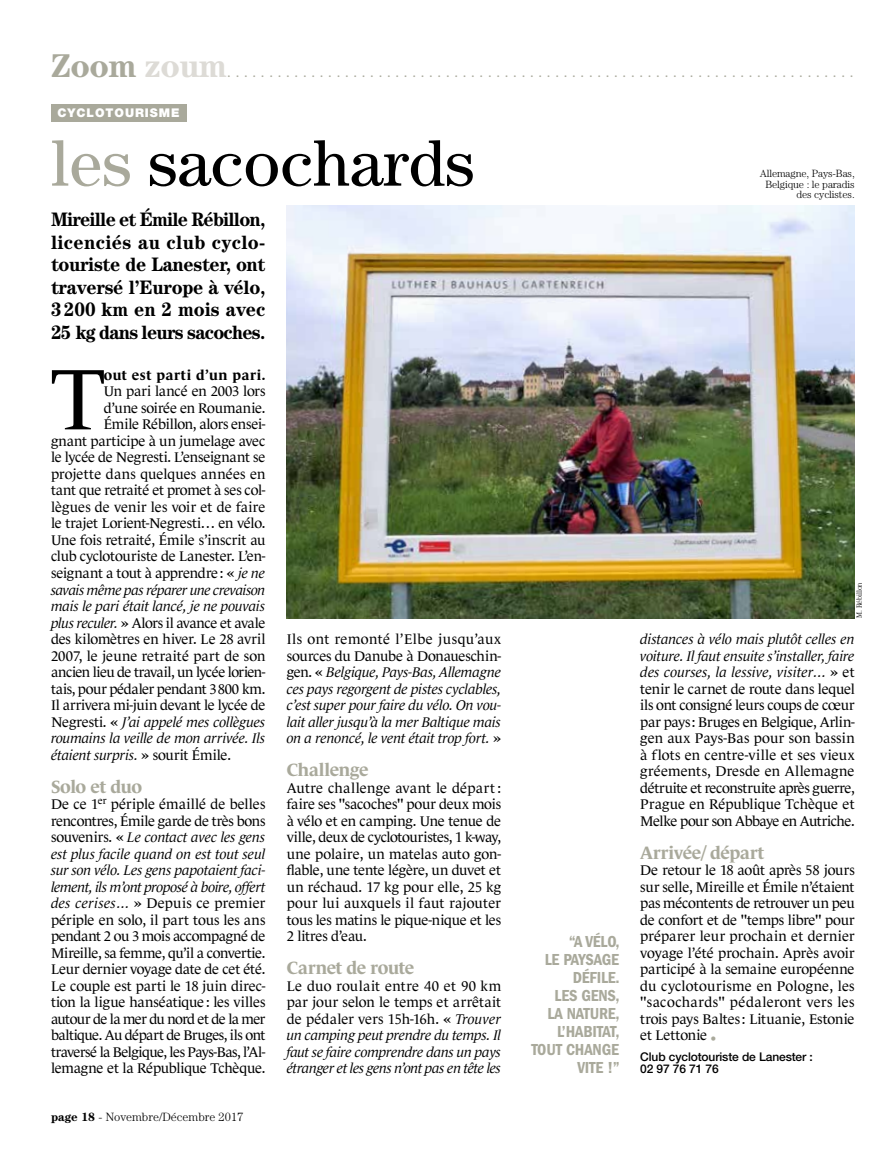
<style>
.page{position:relative;width:893px;height:1149px;background:#fff}
.page>*{position:absolute;margin:0;border:0;box-sizing:border-box;transform-origin:0 0}
.t1{font:87.6px "Le Monde Journal";color:#000}
.t2{font:66px "Century";color:#000}
.t3{font:700 33px "Century";letter-spacing:-.02em;color:#a9a99b}
.t4{font:700 19.5px/22.5px "Century";letter-spacing:-.02em;color:#000;text-align:justify;scale:.95 1}
.t5{font:700 18px "Le Monde Journal";letter-spacing:-.02em;color:#a9a99b}
.t6{font:16.5px/18px "ITC Franklin Gothic Std Dm Cd";letter-spacing:-.01em;color:#a9a99b;text-align:right}
.t7{font:14.25px/16.5px "Le Monde Journal";letter-spacing:-.015em;color:#000;text-align:justify}
.t8{font:italic 14.25px/16.5px "Le Monde Journal";letter-spacing:-.02em;color:#000;text-align:justify}
.t9{font:14.25px "Le Monde Journal";letter-spacing:-.04em;color:#000}
.t10{font:14.25px "Le Monde Journal";letter-spacing:-.035em;color:#000}
.t11{font:italic 14.25px "Le Monde Journal";letter-spacing:-.04em;color:#000}
.t12{font:14.25px "Le Monde Journal";letter-spacing:.005em;color:#000}
.t13{font:700 14.25px "Le Monde Journal";letter-spacing:.04em;color:#000}
.t14{font:500 12px/12px "Helvetica Neue";letter-spacing:-.01em;color:#000}
.t15{font:300 12px "Century";color:#000}
.t16{font:900 12px "Helvetica Neue";letter-spacing:.08em;color:#fff}
.t17{font:700 10.5px "Century";color:#a9a99b}
.t18{font:300 10.5px/10.5px "Century";letter-spacing:-.01em;color:#000;text-align:right}
.t19{font:300 7.5px "Century";letter-spacing:-.01em;color:#000}
.s1{color:#dddbd6}
.s2{color:#a9a99b}
.s3{font-style:italic}
.s4{font-style:normal}
.s5{font-weight:700}
.s6{font-size:17.4px;color:#a9a99b}
</style>
<div class="page">
<div style="left:51px;top:104px;width:135px;height:17px;background:#a9a99b"></div>
<img style="left:287px;top:205px;width:568px;height:413px">
<h3 class="t3" style="left:51px;top:46px;width:177px">Zoom <span class="s1">zoum</span></h3>
<p class="t17" style="left:226px;top:67px;width:4px">...........................................................................</p>
<p class="t16" style="left:57px;top:106px;width:124px">CYCLOTOURISME</p>
<h2 class="t2" style="left:51px;top:124px;width:425px"><span class="s2">les</span> sacochards</h2>
<h3 class="t4" style="left:51px;top:208px;width:227px">Mireille et Émile Rébillon, licenciés au club cyclo&shy;touriste de Lanester, ont traversé l’Europe à vélo, 3200 km en 2 mois avec 25 kg dans leurs sacoches.</h3>
<h1 class="t1" style="left:51px;top:350px;width:55px">T</h1>
<p class="t13" style="left:104px;top:367px;width:163px">out est parti d’un pari.</p>
<p class="t7" style="left:104px;top:383px;width:163px">Un pari lancé en 2003 lors</p>
<p class="t7" style="left:104px;top:399px;width:163px">d’une soirée en Roumanie.</p>
<p class="t7" style="left:104px;top:416px;width:163px">Émile Rébillon, alors ensei-</p>
<p class="t7" style="left:51px;top:432px;width:216px">gnant participe à un jumelage avec</p>
<p class="t7" style="left:51px;top:449px;width:216px">le lycée de Negresti. L’enseignant se</p>
<p class="t12" style="left:51px;top:466px;width:216px">projette dans quelques années en</p>
<p class="t7" style="left:51px;top:482px;width:216px">tant que retraité et promet à ses col-</p>
<p class="t7" style="left:51px;top:498px;width:216px">lègues de venir les voir et de faire</p>
<p class="t7" style="left:51px;top:515px;width:216px">le trajet Lorient-Negresti… en vélo.</p>
<p class="t7" style="left:51px;top:531px;width:216px">Une fois retraité, Émile s’inscrit au</p>
<p class="t7" style="left:51px;top:548px;width:216px">club cyclotouriste de Lanester. L’en-</p>
<p class="t7" style="left:51px;top:564px;width:216px">seignant a tout à apprendre: « <span class="s3">je ne</span></p>
<p class="t11" style="left:51px;top:581px;width:216px">savais même pas réparer une crevaison</p>
<p class="t8" style="left:51px;top:597px;width:216px">mais le pari était lancé, je ne pouvais</p>
<p class="t10" style="left:51px;top:614px;width:216px"><span class="s3">plus reculer.</span> » Alors il avance et avale</p>
<p class="t7" style="left:51px;top:630px;width:216px">des kilomètres en hiver. Le 28 avril</p>
<p class="t7" style="left:51px;top:647px;width:216px">2007, le jeune retraité part de son</p>
<p class="t9" style="left:51px;top:664px;width:216px">ancien lieu de travail, un lycée lorien-</p>
<p class="t7" style="left:51px;top:680px;width:216px">tais, pour pédaler pendant 3800 km.</p>
<p class="t7" style="left:51px;top:696px;width:216px">Il arrivera mi-juin devant le lycée de</p>
<p class="t8" style="left:51px;top:713px;width:216px"><span class="s4">Negresti. «</span> J’ai appelé mes collègues</p>
<p class="t8" style="left:51px;top:729px;width:216px">roumains la veille de mon arrivée. Ils</p>
<p class="t8" style="left:51px;top:746px;width:182px">étaient surpris. <span class="s4">» sourit Émile.</span></p>
<p class="t5" style="left:51px;top:776px;width:93px">Solo et duo</p>
<p class="t7" style="left:51px;top:795px;width:216px">De ce 1<sup>er</sup> périple émaillé de belles rencontres, Émile garde de très bons souvenirs. « <span class="s3">Le contact avec les gens est plus facile quand on est tout seul sur son vélo. Les gens papotaient faci&shy;lement, ils m’ont proposé à boire, offert des cerises…</span> » Depuis ce premier périple en solo, il part tous les ans pendant 2 ou 3 mois accompagné de Mireille, sa femme, qu’il a convertie.<br>Leur dernier voyage date de cet été.<br>Le couple est parti le 18 juin direc&shy;tion la ligue hanséatique: les villes autour de la mer du nord et de la mer baltique. Au départ de Bruges, ils ont traversé la Belgique, les Pays-Bas, l’Al&shy;lemagne et la République Tchèque.</p>
<p class="t15" style="left:51px;top:1109px;width:194px"><span class="s5">page 18</span> - Novembre/Décembre 2017</p>
<p class="t8" style="left:287px;top:630px;width:216px"><span class="s4">Ils ont remonté l’Elbe jusqu’aux sources du Danube à Donaueschin&shy;gen. «</span> Belgique, Pays-Bas, Allemagne ces pays regorgent de pistes cyclables, c’est super pour faire du vélo. On vou&shy;lait aller jusqu’à la mer Baltique mais on a renoncé, le vent était trop fort. <span class="s4">»</span></p>
<p class="t5" style="left:287px;top:759px;width:83px">Challenge</p>
<p class="t7" style="left:287px;top:779px;width:216px">Autre challenge avant le départ : faire ses "sacoches" pour deux mois à vélo et en camping. Une tenue de ville, deux de cyclotouristes, 1 k-way, une polaire, un matelas auto gon&shy;flable, une tente légère, un duvet et un réchaud. 17 kg pour elle, 25 kg pour lui auxquels il faut rajouter tous les matins le pique-nique et les 2 litres d’eau.</p>
<p class="t5" style="left:287px;top:957px;width:129px">Carnet de route</p>
<p class="t8" style="left:287px;top:977px;width:216px"><span class="s4">Le duo roulait entre 40 et 90 km par jour selon le temps et arrêtait de pédaler vers 15h-16h. «</span> Trouver un camping peut prendre du temps. Il faut se faire comprendre dans un pays étranger et les gens n’ont pas en tête les</p>
<p class="t18" style="left:760px;top:168px;width:96px">Allemagne, Pays-Bas,<br>Belgique : le paradis des cyclistes.</p>
<p class="t6" style="left:532px;top:932px;width:90px">“A VÉLO,<br>LE PAYSAGE<br>DÉFILE.<br>LES GENS,<br>LA NATURE,<br>L’HABITAT,<br>TOUT CHANGE<br>VITE !”</p>
<p class="t19" style="left:855px;top:618px;width:37px;rotate:-90deg">M. Rébillon</p>
<p class="t7" style="left:640px;top:630px;width:216px"><span class="s3">distances à vélo mais plutôt celles en voiture. Il faut ensuite s’installer, faire des courses, la lessive, visiter…</span> » et tenir le carnet de route dans lequel ils ont consigné leurs coups de cœur par pays: Bruges en Belgique, Arlin&shy;gen aux Pays-Bas pour son bassin à flots en centre-ville et ses vieux gréements, Dresde en Allemagne détruite et reconstruite après guerre, Prague en République Tchèque et Melke pour son Abbaye en Autriche.</p>
<p class="t5" style="left:640px;top:842px;width:126px">Arrivée/ départ</p>
<p class="t7" style="left:640px;top:861px;width:216px">De retour le 18 août après 58 jours sur selle, Mireille et Émile n’étaient pas mécontents de retrouver un peu de confort et de "temps libre" pour préparer leur prochain et dernier voyage l’été prochain. Après avoir participé à la semaine européenne du cyclotourisme en Pologne, les "sacochards" pédaleront vers les trois pays Baltes: Lituanie, Estonie et Lettonie <span class="s6">•</span></p>
<p class="t14" style="left:640px;top:1050px;width:174px">Club cyclotouriste de Lanester :<br>02 97 76 71 76</p>
</div>
